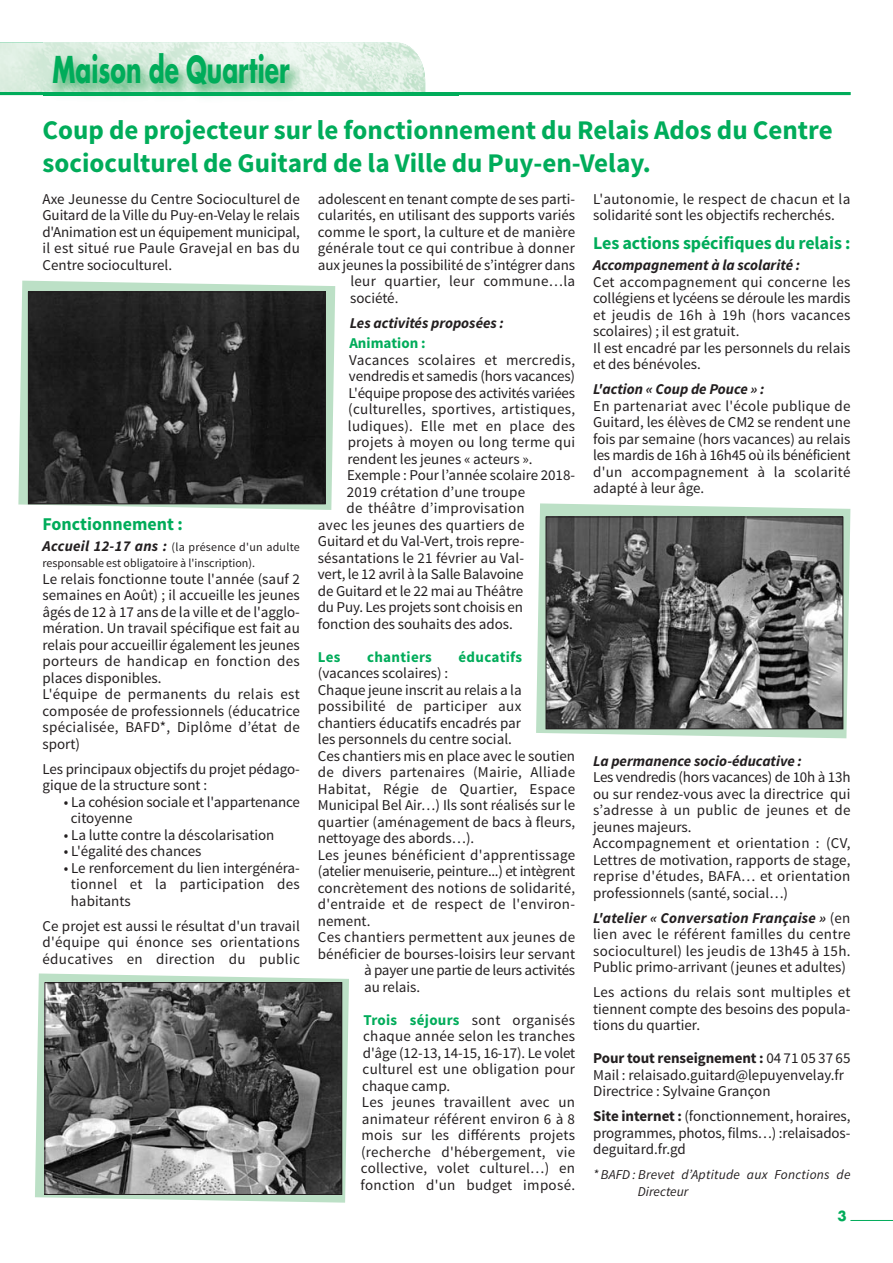
<style>
.page{position:relative;width:893px;height:1263px;background:#fff}
.page>*{position:absolute;margin:0;border:0;box-sizing:border-box;transform-origin:0 0}
.t1{font:700 36px "Futura";color:#00ac5a;scale:.65 1}
.t2{font:700 27px/32.4px "Source Sans Pro";color:#00ac5a}
.t3{font:700 18px "Source Sans Pro";letter-spacing:-.005em;color:#00ac5a}
.t4{font:15px/16.5px "Source Sans Pro";color:#231f20;text-align:justify}
.t5{font:15px/16.5px "Source Sans Pro";letter-spacing:.02em;color:#231f20}
.t6{font:italic 700 15px "Source Sans Pro";color:#231f20}
.t7{font:700 15px "Source Sans Pro";letter-spacing:.02em;color:#00ac5a}
.t8{font:700 15px "Source Sans Pro";color:#00ac5a}
.t9{font:italic 13.5px/16.5px "Source Sans Pro";letter-spacing:.02em;color:#231f20}
.t10{font:700 13.5px "Futura";color:#00ac5a}
.t11{font:12px/16.5px "Source Sans Pro";color:#231f20}
.s1{font-weight:700;font-style:italic;font-size:15px}
.s2{font-weight:700;color:#00ac5a}
.s3{font-weight:700;font-style:italic}
.s4{font-weight:700}
</style>
<div class="page">
<hr style="left:850px;top:1220px;width:43px;height:1px;background:#00ac5a">
<img style="left:43px;top:42px;width:416px;height:56px">
<img style="left:43px;top:43px;width:382px;height:49px">
<hr style="left:0;top:92px;width:850px;height:3px;background:#00ac5a">
<svg style="left:536px;top:503px;width:314px;height:235px;fill:#bce0c6"></svg>
<img style="left:548px;top:519px;width:293px;height:208px">
<div style="left:546px;top:517px;width:297px;height:212px;border:1px solid #231f20"></div>
<svg style="left:35px;top:973px;width:314px;height:230px;fill:#bce0c6"></svg>
<img style="left:46px;top:984px;width:294px;height:209px">
<div style="left:44px;top:982px;width:298px;height:213px;border:1px solid #231f20"></div>
<svg style="left:18px;top:281px;width:317px;height:229px;fill:#bce0c6"></svg>
<img style="left:30px;top:294px;width:294px;height:208px">
<div style="left:28px;top:292px;width:298px;height:212px;border:1px solid #231f20"></div>
<h1 class="t1" style="left:53px;top:54px;width:366px">Maison de Quartier</h1>
<h2 class="t2" style="left:43px;top:116px;width:792px">Coup de projecteur sur le fonctionnement du Relais Ados du Centre socioculturel de Guitard de la Ville du Puy-en-Velay.</h2>
<p class="t4" style="left:43px;top:192px;width:259px">Axe Jeunesse du Centre Socioculturel de Guitard de la Ville du Puy-en-Velay le relais d'Animation est un équipement municipal, il est situé rue Paule Gravejal en bas du Centre socioculturel.</p>
<p class="t3" style="left:43px;top:517px;width:142px">Fonctionnement :</p>
<p class="t11" style="left:43px;top:539px;width:259px"><span class="s1">Accueil 12-17 ans :</span> (la présence d'un adulte responsable est obligatoire à l'inscription).</p>
<p class="t4" style="left:43px;top:572px;width:259px;text-align:left">Le relais fonctionne toute l'année (sauf 2 semaines en Août) ; il accueille les jeunes âgés de 12 à 17 ans de la ville et de l'agglo&shy;mération. Un travail spécifique est fait au relais pour accueillir également les jeunes porteurs de handicap en fonction des places disponibles.<br>L'équipe de permanents du relais est composée de professionnels (éducatrice spécialisée, BAFD*, Diplôme d’état de sport)</p>
<p class="t4" style="left:43px;top:762px;width:259px">Les principaux objectifs du projet pédago&shy;gique de la structure sont :</p>
<p class="t4" style="left:71px;top:795px;width:231px;text-indent:-7px">• La cohésion sociale et l'appartenance citoyenne</p>
<p class="t4" style="left:64px;top:828px;width:212px">• La lutte contre la déscolarisation</p>
<p class="t4" style="left:64px;top:844px;width:139px">• L'égalité des chances</p>
<p class="t4" style="left:71px;top:861px;width:231px;text-indent:-7px">• Le renforcement du lien intergénéra&shy;tionnel et la participation des habitants</p>
<p class="t4" style="left:43px;top:919px;width:259px">Ce projet est aussi le résultat d'un travail d'équipe qui énonce ses orientations éducatives en direction du public</p>
<p class="t4" style="left:318px;top:192px;width:259px">adolescent en tenant compte de ses parti-</p>
<p class="t4" style="left:318px;top:208px;width:259px">cularités, en utilisant des supports variés</p>
<p class="t4" style="left:318px;top:225px;width:259px">comme le sport, la culture et de manière</p>
<p class="t5" style="left:318px;top:241px;width:259px">générale tout ce qui contribue à donner</p>
<p class="t4" style="left:318px;top:258px;width:259px">aux jeunes la possibilité de s’intégrer dans</p>
<p class="t5" style="left:350px;top:274px;width:226px">leur quartier, leur commune…la</p>
<p class="t4" style="left:350px;top:291px;width:50px">société.</p>
<p class="t6" style="left:350px;top:317px;width:156px">Les activités proposées :</p>
<p class="t8" style="left:349px;top:338px;width:78px">Animation :</p>
<p class="t5" style="left:349px;top:353px;width:228px">Vacances scolaires et mercredis,</p>
<p class="t4" style="left:349px;top:369px;width:228px">vendredis et samedis (hors vacances)</p>
<p class="t4" style="left:349px;top:386px;width:228px">L'équipe propose des activités variées</p>
<p class="t5" style="left:348px;top:402px;width:228px">(culturelles, sportives, artistiques,</p>
<p class="t5" style="left:348px;top:419px;width:229px">ludiques). Elle met en place des</p>
<p class="t5" style="left:348px;top:435px;width:229px">projets à moyen ou long terme qui</p>
<p class="t4" style="left:347px;top:452px;width:187px">rendent les jeunes « acteurs ».</p>
<p class="t4" style="left:347px;top:468px;width:230px">Exemple : Pour l’année scolaire 2018-</p>
<p class="t4" style="left:347px;top:485px;width:180px">2019 crétation d’une troupe</p>
<p class="t5" style="left:346px;top:501px;width:180px">de théâtre d’improvisation</p>
<p class="t5" style="left:318px;top:518px;width:208px">avec les jeunes des quartiers de</p>
<p class="t4" style="left:318px;top:534px;width:208px">Guitard et du Val-Vert, trois repre-</p>
<p class="t4" style="left:318px;top:551px;width:208px">sésantations le 21 février au Val-</p>
<p class="t4" style="left:318px;top:567px;width:207px">vert, le 12 avril à la Salle Balavoine</p>
<p class="t4" style="left:318px;top:584px;width:207px">de Guitard et le 22 mai au Théâtre</p>
<p class="t4" style="left:318px;top:600px;width:207px">du Puy. Les projets sont choisis en</p>
<p class="t4" style="left:318px;top:617px;width:197px">fonction des souhaits des ados.</p>
<p class="t7" style="left:318px;top:651px;width:24px">Les</p>
<p class="t7" style="left:367px;top:651px;width:66px">chantiers</p>
<p class="t7" style="left:459px;top:651px;width:65px">éducatifs</p>
<p class="t4" style="left:318px;top:666px;width:132px">(vacances scolaires) :</p>
<p class="t4" style="left:318px;top:683px;width:205px">Chaque jeune inscrit au relais a la</p>
<p class="t5" style="left:318px;top:699px;width:205px">possibilité de participer aux</p>
<p class="t4" style="left:318px;top:716px;width:205px">chantiers éducatifs encadrés par</p>
<p class="t4" style="left:318px;top:732px;width:196px">les personnels du centre social.</p>
<p class="t4" style="left:318px;top:749px;width:259px">Ces chantiers mis en place avec le soutien</p>
<p class="t5" style="left:318px;top:765px;width:259px">de divers partenaires (Mairie, Alliade</p>
<p class="t5" style="left:318px;top:782px;width:259px">Habitat, Régie de Quartier, Espace</p>
<p class="t4" style="left:318px;top:798px;width:259px">Municipal Bel Air…) Ils sont réalisés sur le</p>
<p class="t4" style="left:318px;top:815px;width:259px">quartier (aménagement de bacs à fleurs,</p>
<p class="t4" style="left:318px;top:831px;width:158px">nettoyage des abords…).</p>
<p class="t5" style="left:318px;top:848px;width:259px">Les jeunes bénéficient d'apprentissage</p>
<p class="t4" style="left:318px;top:864px;width:259px">(atelier menuiserie, peinture...) et intègrent</p>
<p class="t4" style="left:318px;top:881px;width:259px">concrètement des notions de solidarité,</p>
<p class="t5" style="left:318px;top:897px;width:259px">d'entraide et de respect de l'environ-</p>
<p class="t4" style="left:318px;top:914px;width:54px">nement.</p>
<p class="t5" style="left:318px;top:930px;width:259px">Ces chantiers permettent aux jeunes de</p>
<p class="t4" style="left:318px;top:947px;width:259px">bénéficier de bourses-loisirs leur servant</p>
<p class="t4" style="left:364px;top:963px;width:213px">à payer une partie de leurs activités</p>
<p class="t4" style="left:364px;top:980px;width:58px">au relais.</p>
<p class="t5" style="left:361px;top:1013px;width:216px"><span class="s2">Trois séjours</span> sont organisés chaque année selon les tranches d'âge (12-13, 14-15, 16-17). Le volet culturel est une obligation pour chaque camp.<br>Les jeunes travaillent avec un animateur référent environ 6 à 8 mois sur les différents projets (recherche d'hébergement, vie collective, volet culturel…) en fonction d'un budget imposé.</p>
<p class="t4" style="left:593px;top:192px;width:259px">L'autonomie, le respect de chacun et la solidarité sont les objectifs recherchés.</p>
<p class="t3" style="left:593px;top:237px;width:259px">Les actions spécifiques du relais :</p>
<p class="t6" style="left:593px;top:259px;width:208px">Accompagnement à la scolarité :</p>
<p class="t4" style="left:593px;top:275px;width:259px;text-align:left">Cet accompagnement qui concerne les collégiens et lycéens se déroule les mardis et jeudis de 16h à 19h (hors vacances scolaires) ; il est gratuit.<br>Il est encadré par les personnels du relais et des bénévoles.</p>
<p class="t6" style="left:593px;top:384px;width:173px">L'action « Coup de Pouce » :</p>
<p class="t4" style="left:593px;top:399px;width:259px">En partenariat avec l'école publique de Guitard, les élèves de CM2 se rendent une fois par semaine (hors vacances) au relais les mardis de 16h à 16h45 où ils bénéficient d'un accompagnement à la scolarité adapté à leur âge.</p>
<p class="t6" style="left:593px;top:755px;width:210px">La permanence socio-éducative :</p>
<p class="t4" style="left:593px;top:770px;width:259px;text-align:left">Les vendredis (hors vacances) de 10h à 13h ou sur rendez-vous avec la directrice qui s’adresse à un public de jeunes et de jeunes majeurs.<br>Accompagnement et orientation : (CV, Lettres de motivation, rapports de stage, reprise d'études, BAFA… et orientation professionnels (santé, social…)</p>
<p class="t4" style="left:593px;top:911px;width:259px"><span class="s3">L'atelier « Conversation Française »</span> (en lien avec le référent familles du centre socioculturel) les jeudis de 13h45 à 15h.<br>Public primo-arrivant (jeunes et adultes)</p>
<p class="t4" style="left:593px;top:985px;width:259px">Les actions du relais sont multiples et tiennent compte des besoins des popula&shy;tions du quartier.</p>
<p class="t4" style="left:593px;top:1051px;width:259px;text-align:left"><span class="s4">Pour tout renseignement :</span> 04 71 05 37 65<br>Mail : relaisado.guitard@lepuyenvelay.fr<br>Directrice : Sylvaine Grançon</p>
<p class="t4" style="left:593px;top:1109px;width:259px"><span class="s4">Site internet :</span> (fonctionnement, horaires, programmes, photos, films…) :relaisados&shy;deguitard.fr.gd</p>
<p class="t9" style="left:638px;top:1167px;width:214px;text-indent:-45px">* BAFD : Brevet d’Aptitude aux Fonctions de<br>Directeur</p>
<p class="t10" style="left:838px;top:1210px;width:11px">3</p>
</div>
